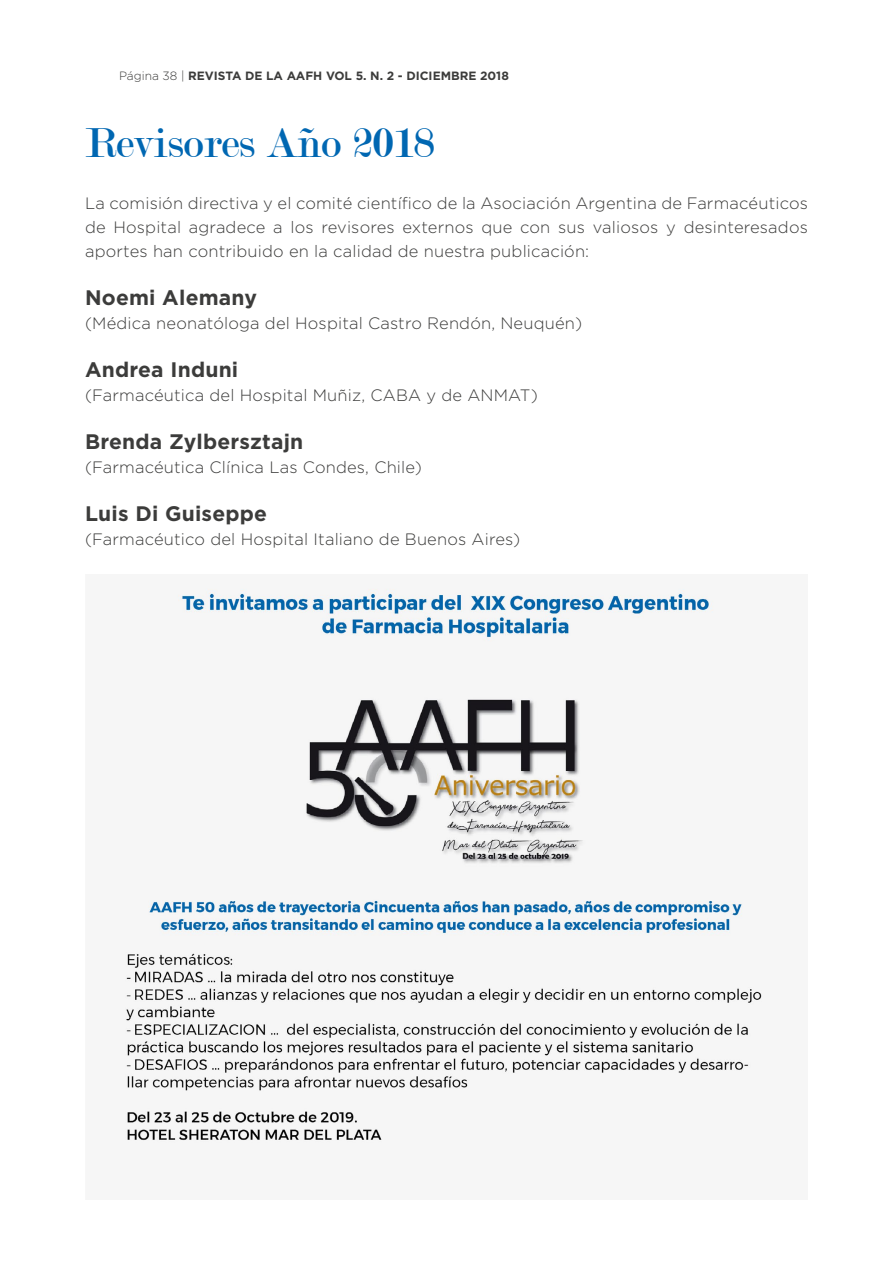
<style>
.page{position:relative;width:893px;height:1263px;background:#fff}
.page>*{position:absolute;margin:0;border:0;box-sizing:border-box;transform-origin:0 0}
.t1{font:45px "Modern";color:#0067b2}
.t2{font:700 21px "Gotham";letter-spacing:.01em;color:#3c3c3b}
.t3{font:300 16.5px/24px "Gotham";letter-spacing:.01em;color:#3c3c3b;text-align:justify}
.t4{font:700 12px "Gotham";color:#3c3c3b}
.s1{font-weight:300}
</style>
<div class="page">
<img style="left:125px;top:589px;width:637px;height:554px">
<p class="t4" style="left:119px;top:68px;width:391px"><span class="s1">Página 38 |</span> REVISTA DE LA AAFH VOL 5. N. 2 - DICIEMBRE 2018</p>
<h1 class="t1" style="left:85px;top:120px;width:351px">Revisores Año 2018</h1>
<p class="t3" style="left:85px;top:191px;width:724px">La comisión directiva y el comité científico de la Asociación Argentina de Farmacéuticos de Hospital agradece a los revisores externos que con sus valiosos y desinteresados aportes han contribuido en la calidad de nuestra publicación:</p>
<p class="t2" style="left:85px;top:283px;width:174px">Noemi Alemany</p>
<p class="t3" style="left:85px;top:311px;width:499px">(Médica neonatóloga del Hospital Castro Rendón, Neuquén)</p>
<p class="t2" style="left:85px;top:355px;width:155px">Andrea Induni</p>
<p class="t3" style="left:85px;top:383px;width:454px">(Farmacéutica del Hospital Muñiz, CABA y de ANMAT)</p>
<p class="t2" style="left:85px;top:427px;width:220px">Brenda Zylbersztajn</p>
<p class="t3" style="left:85px;top:455px;width:338px">(Farmacéutica Clínica Las Condes, Chile)</p>
<p class="t2" style="left:85px;top:499px;width:184px">Luis Di Guiseppe</p>
<p class="t3" style="left:85px;top:527px;width:437px">(Farmacéutico del Hospital Italiano de Buenos Aires)</p>
</div>
